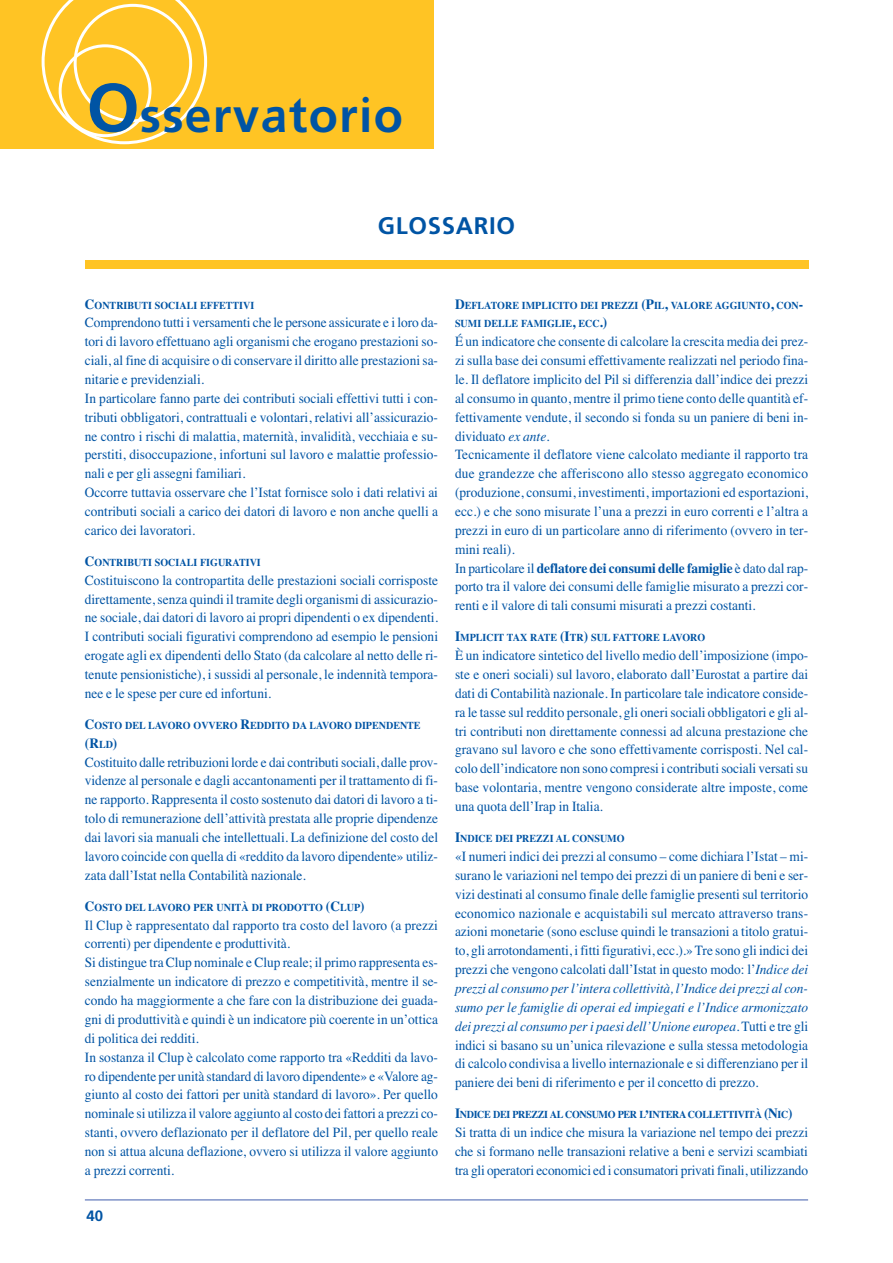
<style>
.page{position:relative;width:893px;height:1263px;background:#fff}
.page>*{position:absolute;margin:0;border:0;box-sizing:border-box;transform-origin:0 0}
.t1{font:47.85px "Freeway Demi";letter-spacing:.03em;color:#0054a4}
.t2{font:24px "Freeway Demi";letter-spacing:.03em;color:#0054a4}
.t3{font:15px "Freeway Demi";color:#0054a4}
.t4{font:14.1px/18.9px "Times";color:#0054a4;scale:.95 1}
.t5{font:700 10.65px/18.9px "Times";color:#0054a4;scale:.95 1}
.t6{font:700 10.65px "Times";letter-spacing:-.035em;color:#0054a4;scale:.95 1}
.s1{font-size:68.4px}
.s2{font-size:14.1px}
.s3{font-weight:700}
.s4{font-weight:700;font-size:10.65px}
.s5{font-style:italic}
</style>
<div class="page">
<div style="left:0;top:0;width:433px;height:149px;background:#ffc424"></div>
<svg style="left:42px;top:0;width:165px;height:144px"></svg>
<hr style="left:85px;top:1199px;width:723px;height:2px;background:#8093c8">
<div style="left:85px;top:260px;width:723px;height:9px;background:#ffc424"></div>
<h1 class="t1" style="left:87px;top:94px;width:318px"><span class="s1">O</span>sservatorio</h1>
<h2 class="t2" style="left:378px;top:216px;width:139px">GLOSSARIO</h2>
<p class="t5" style="left:85px;top:296px;width:180px"><span class="s2">C</span>ONTRIBUTI SOCIALI EFFETTIVI</p>
<p class="t4" style="left:85px;top:315px;width:373px">Comprendono tutti i versamenti che le persone assicurate e i loro da&shy;tori di lavoro effettuano agli organismi che erogano prestazioni so&shy;ciali, al fine di acquisire o di conservare il diritto alle prestazioni sa&shy;nitarie e previdenziali.<br>In particolare fanno parte dei contributi sociali effettivi tutti i con&shy;tributi obbligatori, contrattuali e volontari, relativi all’assicurazio&shy;ne contro i rischi di malattia, maternità, invalidità, vecchiaia e su&shy;perstiti, disoccupazione, infortuni sul lavoro e malattie professio&shy;nali e per gli assegni familiari.<br>Occorre tuttavia osservare che l’Istat fornisce solo i dati relativi ai contributi sociali a carico dei datori di lavoro e non anche quelli a carico dei lavoratori.</p>
<p class="t5" style="left:85px;top:554px;width:187px"><span class="s2">C</span>ONTRIBUTI SOCIALI FIGURATIVI</p>
<p class="t4" style="left:85px;top:572px;width:373px;text-align:justify">Costituiscono la contropartita delle prestazioni sociali corrisposte direttamente, senza quindi il tramite degli organismi di assicurazio&shy;ne sociale, dai datori di lavoro ai propri dipendenti o ex dipendenti.<br>I contributi sociali figurativi comprendono ad esempio le pensioni erogate agli ex dipendenti dello Stato (da calcolare al netto delle ri&shy;tenute pensionistiche), i sussidi al personale, le indennità tempora&shy;nee e le spese per cure ed infortuni.</p>
<p class="t5" style="left:85px;top:717px;width:355px"><span class="s2">C</span>OSTO DEL LAVORO OVVERO <span class="s2">R</span>EDDITO DA LAVORO DIPENDENTE</p>
<p class="t4" style="left:85px;top:735px;width:373px"><span class="s3">(R</span><span class="s4">LD</span><span class="s3">)<br></span>Costituito dalle retribuzioni lorde e dai contributi sociali, dalle prov&shy;videnze al personale e dagli accantonamenti per il trattamento di fi&shy;ne rapporto. Rappresenta il costo sostenuto dai datori di lavoro a ti&shy;tolo di remunerazione dell’attività prestata alle proprie dipendenze dai lavori sia manuali che intellettuali. La definizione del costo del lavoro coincide con quella di «reddito da lavoro dipendente» utiliz&shy;zata dall’Istat nella Contabilità nazionale.</p>
<p class="t5" style="left:85px;top:899px;width:296px"><span class="s2">C</span>OSTO DEL LAVORO PER UNITÀ DI PRODOTTO <span class="s2">(C</span>LUP<span class="s2">)</span></p>
<p class="t4" style="left:85px;top:917px;width:373px">Il Clup è rappresentato dal rapporto tra costo del lavoro (a prezzi correnti) per dipendente e produttività.<br>Si distingue tra Clup nominale e Clup reale; il primo rappresenta es&shy;senzialmente un indicatore di prezzo e competitività, mentre il se&shy;condo ha maggiormente a che fare con la distribuzione dei guada&shy;gni di produttività e quindi è un indicatore più coerente in un’ottica di politica dei redditi.<br>In sostanza il Clup è calcolato come rapporto tra «Redditi da lavo&shy;ro dipendente per unità standard di lavoro dipendente» e «Valore ag&shy;giunto al costo dei fattori per unità standard di lavoro». Per quello nominale si utilizza il valore aggiunto al costo dei fattori a prezzi co&shy;stanti, ovvero deflazionato per il deflatore del Pil, per quello reale non si attua alcuna deflazione, ovvero si utilizza il valore aggiunto a prezzi correnti.</p>
<p class="t3" style="left:86px;top:1209px;width:18px">40</p>
<p class="t5" style="left:455px;top:296px;width:368px"><span class="s2">D</span>EFLATORE IMPLICITO DEI PREZZI <span class="s2">(P</span>IL<span class="s2">,</span> VALORE AGGIUNTO<span class="s2">,</span> CON<span class="s2">-<br></span>SUMI DELLE FAMIGLIE<span class="s2">,</span> ECC<span class="s2">.)</span></p>
<p class="t4" style="left:455px;top:333px;width:373px">É un indicatore che consente di calcolare la crescita media dei prez&shy;zi sulla base dei consumi effettivamente realizzati nel periodo fina&shy;le. Il deflatore implicito del Pil si differenzia dall’indice dei prezzi al consumo in quanto, mentre il primo tiene conto delle quantità ef&shy;fettivamente vendute, il secondo si fonda su un paniere di beni in&shy;dividuato <span class="s5">ex ante</span>.<br>Tecnicamente il deflatore viene calcolato mediante il rapporto tra due grandezze che afferiscono allo stesso aggregato economico (produzione, consumi, investimenti, importazioni ed esportazioni, ecc.) e che sono misurate l’una a prezzi in euro correnti e l’altra a prezzi in euro di un particolare anno di riferimento (ovvero in ter&shy;mini reali).<br>In particolare il <span class="s3">deflatore dei consumi delle famiglie</span> è dato dal rap&shy;porto tra il valore dei consumi delle famiglie misurato a prezzi cor&shy;renti e il valore di tali consumi misurati a prezzi costanti.</p>
<p class="t5" style="left:455px;top:629px;width:265px"><span class="s2">I</span>MPLICIT TAX RATE <span class="s2">(I</span>TR<span class="s2">)</span> SUL FATTORE LAVORO</p>
<p class="t4" style="left:455px;top:647px;width:373px;text-align:justify">È un indicatore sintetico del livello medio dell’imposizione (impo&shy;ste e oneri sociali) sul lavoro, elaborato dall’Eurostat a partire dai dati di Contabilità nazionale. In particolare tale indicatore conside&shy;ra le tasse sul reddito personale, gli oneri sociali obbligatori e gli al&shy;tri contributi non direttamente connessi ad alcuna prestazione che gravano sul lavoro e che sono effettivamente corrisposti. Nel cal&shy;colo dell’indicatore non sono compresi i contributi sociali versati su base volontaria, mentre vengono considerate altre imposte, come una quota dell’Irap in Italia.</p>
<p class="t5" style="left:455px;top:830px;width:180px"><span class="s2">I</span>NDICE DEI PREZZI AL CONSUMO</p>
<p class="t4" style="left:455px;top:848px;width:373px;text-align:justify">«I numeri indici dei prezzi al consumo – come dichiara l’Istat – mi&shy;surano le variazioni nel tempo dei prezzi di un paniere di beni e ser&shy;vizi destinati al consumo finale delle famiglie presenti sul territorio economico nazionale e acquistabili sul mercato attraverso trans&shy;azioni monetarie (sono escluse quindi le transazioni a titolo gratui&shy;to, gli arrotondamenti, i fitti figurativi, ecc.).» Tre sono gli indici dei prezzi che vengono calcolati dall’Istat in questo modo: l’<span class="s5">Indice dei prezzi al consumo per l’intera collettività, l’Indice dei prezzi al con&shy;sumo per le famiglie di operai ed impiegati e l’Indice armonizzato dei prezzi al consumo per i paesi dell’Unione europea</span>. Tutti e tre gli indici si basano su un’unica rilevazione e sulla stessa metodologia di calcolo condivisa a livello internazionale e si differenziano per il paniere dei beni di riferimento e per il concetto di prezzo.</p>
<p class="t6" style="left:455px;top:1111px;width:357px"><span class="s2">I</span>NDICE DEI PREZZI AL CONSUMO PER L<span class="s2">’</span>INTERA COLLETTIVITÀ <span class="s2">(N</span>IC<span class="s2">)</span></p>
<p class="t4" style="left:455px;top:1124px;width:373px;text-align:justify">Si tratta di un indice che misura la variazione nel tempo dei prezzi che si formano nelle transazioni relative a beni e servizi scambiati tra gli operatori economici ed i consumatori privati finali, utilizzando</p>
</div>
